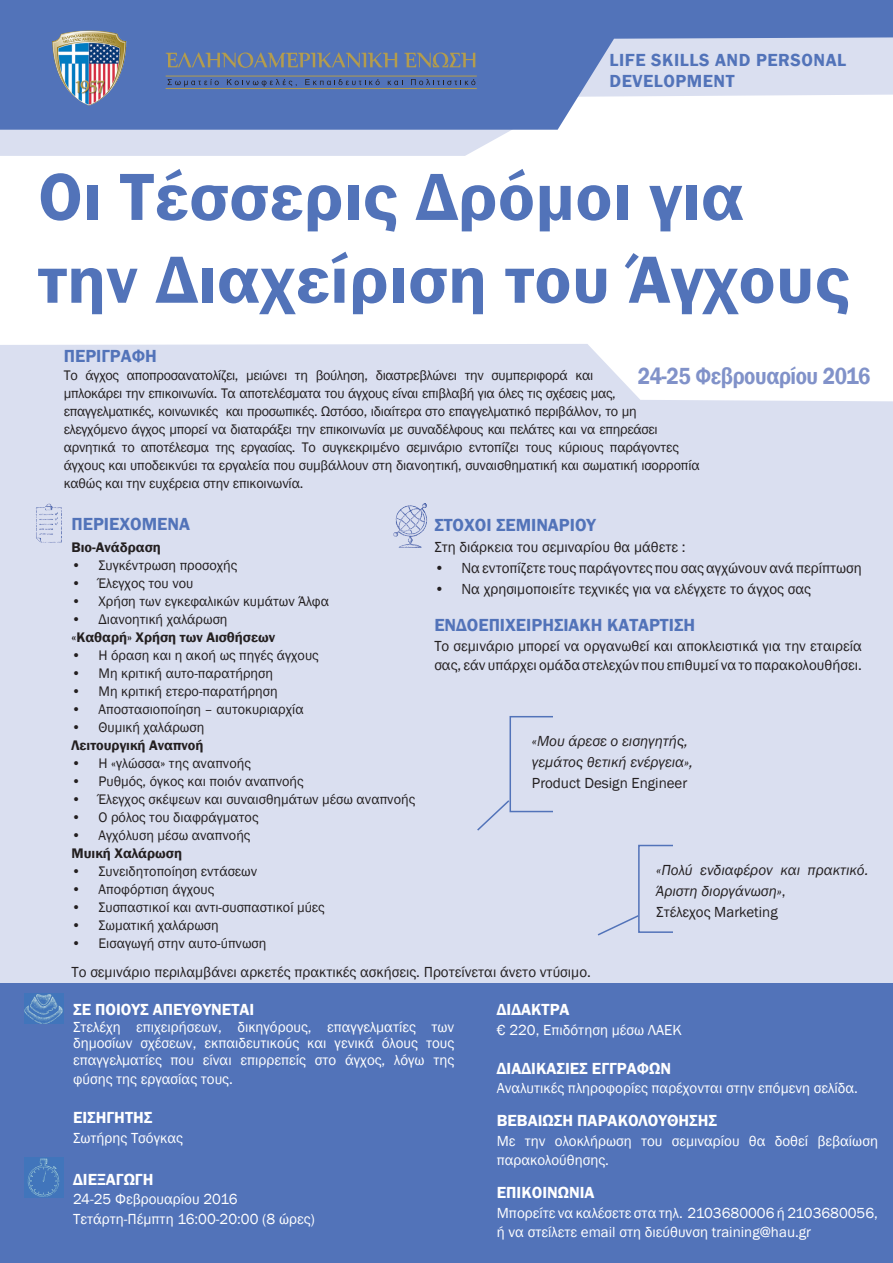
<style>
.page{position:relative;width:893px;height:1263px;background:#fff}
.page>*{position:absolute;margin:0;border:0;box-sizing:border-box;transform-origin:0 0}
.t1{font:600 69px "Franklin Gothic";letter-spacing:.01em;color:#5273b9}
._123{font:600 24px "Franklin Gothic";letter-spacing:-.02em;color:#8192c9;scale:.88 1}
.t2{font:600 18px "Franklin Gothic";color:#5273b9}
.t3{font:600 18px/21px "Franklin Gothic";letter-spacing:.03em;color:#5273b9}
.t4{font:600 16.5px "Franklin Gothic";color:#fff}
.t5{font:15px/16.5px "Franklin Gothic";color:#fff}
.t6{font:15px/19.5px "Franklin Gothic";color:#231f20}
.t7{font:italic 15px/21px "Franklin Gothic";color:#231f20}
.t8{font:14.25px/18px "Franklin Gothic";letter-spacing:-.01em;color:#231f20}
.t9{font:600 14.25px "Franklin Gothic";color:#231f20}
.s1{font-style:normal}
</style>
<div class="page">
<div style="left:0;top:983px;width:893px;height:280px;background:#5273b9"></div>
<div style="left:0;top:653px;width:893px;height:329px;background:#dadff0"></div>
<div style="left:0;top:344px;width:893px;height:309px;background:#dadff0"></div>
<div style="left:0;top:130px;width:511px;height:26px;background:#dadff0"></div>
<svg style="left:0;top:0;width:893px;height:130px;background:#7b93c8"></svg>
<div style="left:509px;top:716px;width:244px;height:96px;border:2px solid #5273b9"></div>
<div style="left:553px;top:686px;width:213px;height:157px;background:#dadff0"></div>
<svg style="left:477px;top:799px;width:34px;height:32px"></svg>
<img style="left:32px;top:502px;width:29px;height:42px">
<img style="left:391px;top:503px;width:38px;height:44px">
<div style="left:638px;top:845px;width:235px;height:88px;border:2px solid #5273b9"></div>
<div style="left:673px;top:794px;width:212px;height:157px;background:#dadff0"></div>
<svg style="left:597px;top:914px;width:43px;height:22px"></svg>
<img style="left:52px;top:31px;width:39px;height:72px">
<svg style="left:166px;top:52px;width:231px;height:16px;background:#6f7f98"></svg>
<svg style="left:404px;top:52px;width:71px;height:16px"></svg>
<svg style="left:168px;top:79px;width:51px;height:8px"></svg>
<svg style="left:227px;top:79px;width:70px;height:8px"></svg>
<svg style="left:305px;top:79px;width:75px;height:6px"></svg>
<svg style="left:388px;top:81px;width:15px;height:4px"></svg>
<svg style="left:411px;top:79px;width:64px;height:6px"></svg>
<hr style="left:166px;top:88px;width:310px;height:1px;background:#b39c4e">
<hr style="left:166px;top:76px;width:310px;height:1px;background:#b39c4e">
<div style="left:24px;top:993px;width:40px;height:31px;background:#4175bb"></div>
<svg style="left:24px;top:994px;width:39px;height:30px"></svg>
<div style="left:24px;top:1157px;width:40px;height:41px;background:#4175bb"></div>
<svg style="left:28px;top:1158px;width:31px;height:39px"></svg>
<p class="t3" style="left:610px;top:49px;width:238px">LIFE SKILLS AND PERSONAL<br>DEVELOPMENT</p>
<p class="t1" style="left:38px;top:154px;width:707px">Οι Τέσσερις Δρόμοι για</p>
<p class="t1" style="left:38px;top:237px;width:813px">την Διαχείριση του Άγχους</p>
<p class="t2" style="left:64px;top:344px;width:95px">ΠΕΡΙΓΡΑΦΗ</p>
<p class="t8" style="left:64px;top:366px;width:637px">Το άγχος αποπροσανατολίζει, μειώνει τη βούληση, διαστρεβλώνει την συμπεριφορά και<br>μπλοκάρει την επικοινωνία. Τα αποτελέσματα του άγχους είναι επιβλαβή για όλες τις σχέσεις μας, επαγγελματικές, κοινωνικές και προσωπικές. Ωστόσο, ιδιαίτερα στο επαγγελματικό περιβάλλον, το μη ελεγχόμενο άγχος μπορεί να διαταράξει την επικοινωνία με συναδέλφους και πελάτες και να επηρεάσει αρνητικά το αποτέλεσμα της εργασίας. Το συγκεκριμένο σεμινάριο εντοπίζει τους κύριους παράγοντες άγχους και υποδεικνύει τα εργαλεία που συμβάλλουν στη διανοητική, συναισθηματική και σωματική ισορροπία καθώς και την ευχέρεια στην επικοινωνία.</p>
<p class="_123" style="left:638px;top:361px;width:266px">24-25 Φεβρουαρίου 2016</p>
<p class="t2" style="left:72px;top:512px;width:120px">ΠΕΡΙΕΧΟΜΕΝΑ</p>
<p class="t9" style="left:72px;top:538px;width:91px">Βιο-Ανάδραση</p>
<p class="t8" style="left:72px;top:557px;width:167px">• Συγκέντρωση προσοχής</p>
<p class="t8" style="left:72px;top:575px;width:123px">• Έλεγχος του νου</p>
<p class="t8" style="left:72px;top:593px;width:259px">• Χρήση των εγκεφαλικών κυμάτων Άλφα</p>
<p class="t8" style="left:72px;top:611px;width:158px">• Διανοητική χαλάρωση</p>
<p class="t9" style="left:72px;top:628px;width:205px">«Καθαρή» Χρήση των Αισθήσεων</p>
<p class="t8" style="left:72px;top:647px;width:249px">• Η όραση και η ακοή ως πηγές άγχους</p>
<p class="t8" style="left:72px;top:665px;width:203px">• Μη κριτική αυτο-παρατήρηση</p>
<p class="t8" style="left:72px;top:683px;width:208px">• Μη κριτική ετερο-παρατήρηση</p>
<p class="t8" style="left:72px;top:701px;width:234px">• Αποστασιοποίηση – αυτοκυριαρχία</p>
<p class="t8" style="left:72px;top:719px;width:134px">• Θυμική χαλάρωση</p>
<p class="t9" style="left:72px;top:736px;width:133px">Λειτουργική Αναπνοή</p>
<p class="t8" style="left:72px;top:755px;width:181px">• Η «γλώσσα» της αναπνοής</p>
<p class="t8" style="left:72px;top:773px;width:233px">• Ρυθμός, όγκος και ποιόν αναπνοής</p>
<p class="t8" style="left:72px;top:791px;width:345px">• Έλεγχος σκέψεων και συναισθημάτων μέσω αναπνοής</p>
<p class="t8" style="left:72px;top:809px;width:188px">• Ο ρόλος του διαφράγματος</p>
<p class="t8" style="left:72px;top:827px;width:180px">• Αγχόλυση μέσω αναπνοής</p>
<p class="t9" style="left:72px;top:844px;width:112px">Μυική Χαλάρωση</p>
<p class="t8" style="left:72px;top:863px;width:187px">• Συνειδητοποίηση εντάσεων</p>
<p class="t8" style="left:72px;top:881px;width:144px">• Αποφόρτιση άγχους</p>
<p class="t8" style="left:72px;top:899px;width:255px">• Συσπαστικοί και αντι-συσπαστικοί μύες</p>
<p class="t8" style="left:72px;top:917px;width:149px">• Σωματική χαλάρωση</p>
<p class="t8" style="left:72px;top:935px;width:196px">• Εισαγωγή στην αυτο-ύπνωση</p>
<p class="t6" style="left:72px;top:962px;width:521px">Το σεμινάριο περιλαμβάνει αρκετές πρακτικές ασκήσεις. Προτείνεται άνετο ντύσιμο.</p>
<p class="t2" style="left:434px;top:513px;width:163px">ΣΤΟΧΟΙ ΣΕΜΙΝΑΡΙΟΥ</p>
<p class="t6" style="left:434px;top:537px;width:253px">Στη διάρκεια του σεμιναρίου θα μάθετε :</p>
<p class="t6" style="left:434px;top:558px;width:429px">• Να εντοπίζετε τους παράγοντες που σας αγχώνουν ανά περίπτωση</p>
<p class="t6" style="left:434px;top:579px;width:378px">• Να χρησιμοποιείτε τεχνικές για να ελέγχετε το άγχος σας</p>
<p class="t2" style="left:434px;top:614px;width:262px">ΕΝΔΟΕΠΙΧΕΙΡΗΣΙΑΚΗ ΚΑΤΑΡΤΙΣΗ</p>
<p class="t6" style="left:434px;top:636px;width:429px">Το σεμινάριο μπορεί να οργανωθεί και αποκλειστικά για την εταιρεία σας, εάν υπάρχει ομάδα στελεχών που επιθυμεί να το παρακολουθήσει.</p>
<p class="t7" style="left:532px;top:731px;width:163px">«Μου άρεσε ο εισηγητής, γεμάτος θετική ενέργεια»,<br><span class="s1">Product Design Engineer</span></p>
<p class="t7" style="left:656px;top:860px;width:214px">«Πολύ ενδιαφέρον και πρακτικό.<br>Άριστη διοργάνωση»<span class="s1">,</span></p>
<p class="t6" style="left:656px;top:903px;width:123px">Στέλεχος Marketing</p>
<p class="t4" style="left:73px;top:999px;width:183px">ΣΕ ΠΟΙΟΥΣ ΑΠΕΥΘΥΝΕΤΑΙ</p>
<p class="t5" style="left:73px;top:1019px;width:383px;text-align:justify">Στελέχη επιχειρήσεων, δικηγόρους, επαγγελματίες των δημοσίων σχέσεων, εκπαιδευτικούς και γενικά όλους τους επαγγελματίες που είναι επιρρεπείς στο άγχος, λόγω της</p>
<p class="t5" style="left:73px;top:1071px;width:161px">φύσης της εργασίας τους.</p>
<p class="t4" style="left:73px;top:1107px;width:81px">ΕΙΣΗΓΗΤΗΣ</p>
<p class="t5" style="left:73px;top:1130px;width:111px">Σωτήρης Τσόγκας</p>
<p class="t4" style="left:73px;top:1169px;width:82px">ΔΙΕΞΑΓΩΓΗ</p>
<p class="t5" style="left:73px;top:1191px;width:166px">24-25 Φεβρουαρίου 2016</p>
<p class="t5" style="left:73px;top:1211px;width:243px">Τετάρτη-Πέμπτη 16:00-20:00 (8 ώρες)</p>
<p class="t4" style="left:497px;top:999px;width:74px">ΔΙΔΑΚΤΡΑ</p>
<p class="t5" style="left:497px;top:1022px;width:187px">€ 220, Επιδότηση μέσω ΛΑΕΚ</p>
<p class="t4" style="left:497px;top:1058px;width:176px">ΔΙΑΔΙΚΑΣΙΕΣ ΕΓΓΡΑΦΩΝ</p>
<p class="t5" style="left:497px;top:1080px;width:363px">Αναλυτικές πληροφορίες παρέχονται στην επόμενη σελίδα.</p>
<p class="t4" style="left:497px;top:1110px;width:222px">ΒΕΒΑΙΩΣΗ ΠΑΡΑΚΟΛΟΥΘΗΣΗΣ</p>
<p class="t5" style="left:497px;top:1131px;width:383px;line-height:19.5px">Με την ολοκλήρωση του σεμιναρίου θα δοθεί βεβαίωση παρακολούθησης.</p>
<p class="t4" style="left:497px;top:1182px;width:99px">ΕΠΙΚΟΙΝΩΝΙΑ</p>
<p class="t5" style="left:497px;top:1203px;width:383px;line-height:19.5px">Μπορείτε να καλέσετε στα τηλ. 2103680006 ή 2103680056, ή να στείλετε email στη διεύθυνση training@hau.gr</p>
</div>
